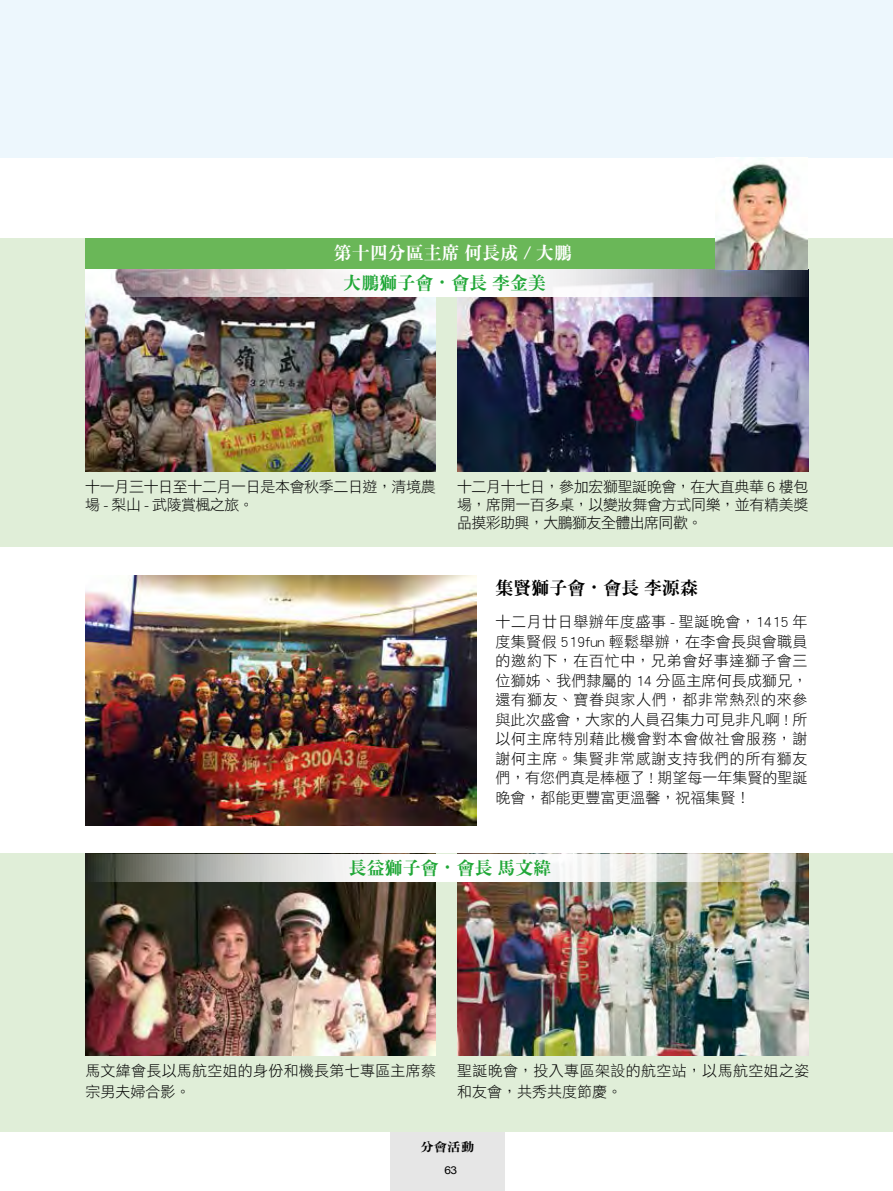
<style>
.page{position:relative;width:893px;height:1191px;background:#fff}
.page>*{position:absolute;margin:0;border:0;box-sizing:border-box;transform-origin:0 0}
.t1{font:18px "DF Ming XB HK BF";color:#20a737}
.t2{font:18px "DF Ming XB HK BF";color:#fff}
.t3{font:18px "DF Ming XB HK BF";color:#000}
.t4{font:15px/19.5px "DF Hei Std W3";color:#000;text-align:justify}
.t5{font:15px/18px "DF Hei Std W3";letter-spacing:-.025em;color:#000}
.t6{font:15px/21px "DF Hei Std W3";letter-spacing:.025em;color:#000}
.t7{font:12.15px "DF Ming XB HK BF";color:#000;scale:1.11 1}
.t8{font:10.8px "Arial";color:#000;scale:1.11 1}
</style>
<div class="page">
<div style="left:391px;top:1132px;width:114px;height:59px;background:#e6e6e6"></div>
<div style="left:0;top:238px;width:893px;height:308px;background:#e0eed8"></div>
<img style="left:85px;top:297px;width:351px;height:174px">
<img style="left:457px;top:269px;width:351px;height:202px">
<div style="left:0;top:853px;width:893px;height:278px;background:#e0eed8"></div>
<svg style="left:85px;top:269px;width:722px;height:28px;background:#cfccd0"></svg>
<div style="left:0;top:0;width:893px;height:157px;background:#edf7fd"></div>
<div style="left:85px;top:238px;width:723px;height:31px;background:#6ab758"></div>
<img style="left:715px;top:158px;width:92px;height:111px">
<img style="left:85px;top:575px;width:392px;height:250px">
<img style="left:85px;top:853px;width:351px;height:202px">
<img style="left:457px;top:853px;width:351px;height:202px">
<svg style="left:85px;top:854px;width:722px;height:28px;background:#d0d0ca"></svg>
<p class="t2" style="left:334px;top:243px;width:240px">第十四分區主席 何長成 / 大鵬</p>
<p class="t1" style="left:343px;top:273px;width:204px">大鵬獅子會．會長 李金美</p>
<p class="t5" style="left:85px;top:477px;width:352px">十一月三十日至十二月一日是本會秋季二日遊，清境農場 - 梨山 - 武陵賞楓之旅。</p>
<p class="t4" style="left:457px;top:477px;width:353px;line-height:18px">十二月十七日，參加宏獅聖誕晚會，在大直典華 6 樓包場，席開一百多桌，以變妝舞會方式同樂，並有精美獎品摸彩助興，大鵬獅友全體出席同歡。</p>
<p class="t3" style="left:496px;top:578px;width:204px">集賢獅子會．會長 李源森</p>
<p class="t4" style="left:496px;top:611px;width:313px">十二月廿日舉辦年度盛事 - 聖誕晚會，1415 年度集賢假 519fun 輕鬆舉辦，在李會長與會職員的邀約下，在百忙中，兄弟會好事達獅子會三位獅姊、我們隸屬的 14 分區主席何長成獅兄，還有獅友、寶眷與家人們，都非常熱烈的來參與此次盛會，大家的人員召集力可見非凡啊 ! 所以何主席特別藉此機會對本會做社會服務，謝謝何主席。集賢非常感謝支持我們的所有獅友們，有您們真是棒極了 ! 期望每一年集賢的聖誕晚會，都能更豐富更溫馨，祝福集賢！</p>
<p class="t1" style="left:349px;top:858px;width:204px">長益獅子會．會長 馬文緯</p>
<p class="t4" style="left:85px;top:1059px;width:352px;line-height:21px">馬文緯會長以馬航空姐的身份和機長第七專區主席蔡宗男夫婦合影。</p>
<p class="t6" style="left:457px;top:1059px;width:354px">聖誕晚會，投入專區架設的航空站，以馬航空姐之姿和友會，共秀共度節慶。</p>
<p class="t7" style="left:420px;top:1141px;width:50px">分會活動</p>
<p class="t8" style="left:445px;top:1162px;width:13px">63</p>
</div>
